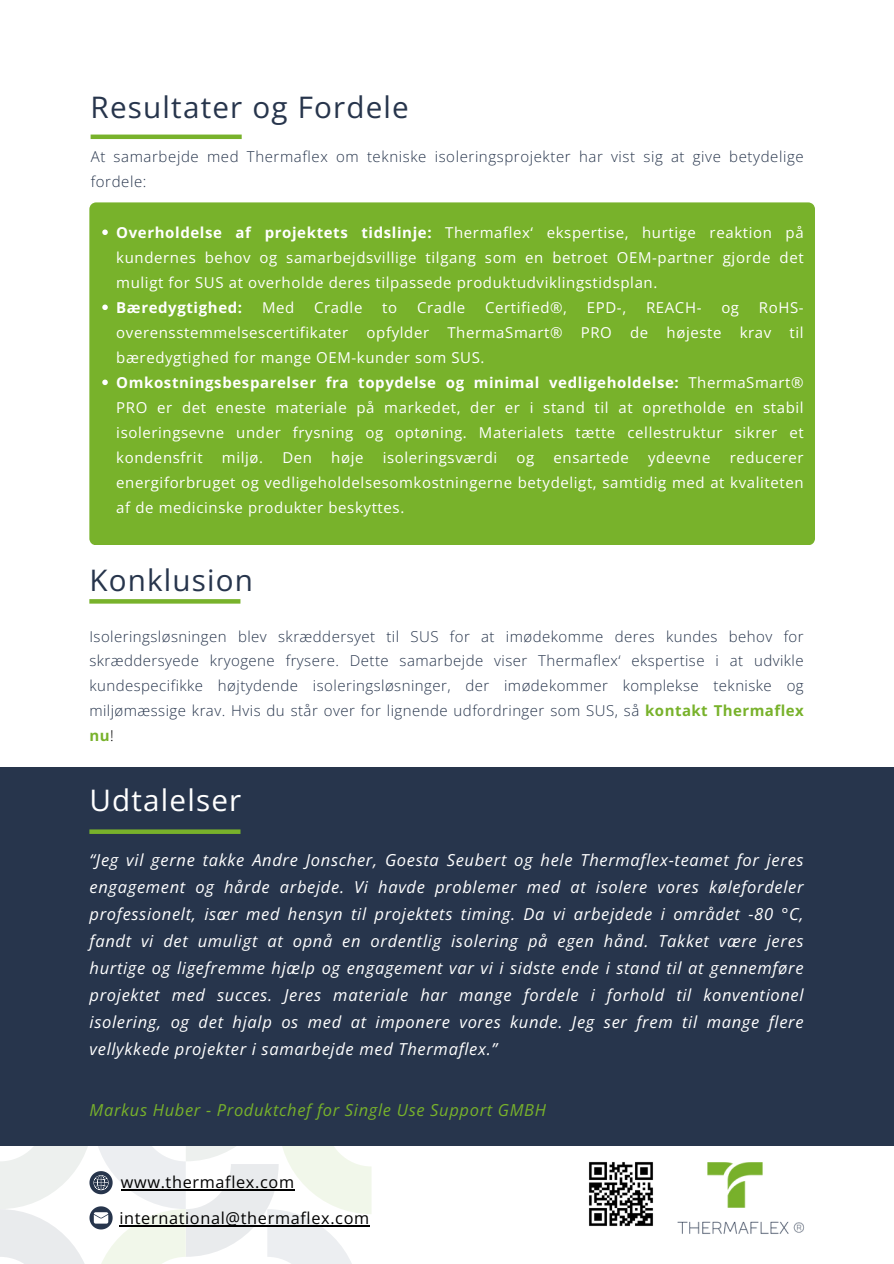
<style>
.page{position:relative;width:894px;height:1264px;background:#fff}
.page>*{position:absolute;margin:0;border:0;box-sizing:border-box;transform-origin:0 0}
.t1{font:29.7px "Open Sans";letter-spacing:.04em;color:#27354c}
.t2{font:29.7px "Open Sans";letter-spacing:.04em;color:#fff}
.t3{font:italic 16.5px/27px "Open Sans";letter-spacing:.04em;color:#fff;text-align:justify}
.t4{font:italic 16.5px "Open Sans";letter-spacing:.04em;color:#78b22b}
.t5{font:16.35px "Open Sans";letter-spacing:.04em;color:#000}
.t6{font:15px/25px "Open Sans";letter-spacing:.04em;color:#fff;text-align:justify}
.t7{font:300 15px/24.8px "Open Sans";letter-spacing:.04em;color:#27354c}
.t8{font:700 15px "Open Sans";letter-spacing:.04em;color:#fff}
.s1{font-weight:700}
.s2{font-weight:700;color:#78b22b}
.s3{color:#000}
</style>
<div class="page">
<img style="left:677px;top:1162px;width:127px;height:72px">
<svg style="left:0;top:1145px;width:360px;height:118px"></svg>
<div style="left:91px;top:134px;width:150px;height:5px;background:#78b22b"></div>
<div style="left:0;top:767px;width:893px;height:378px;background:#27354c"></div>
<div style="left:89px;top:829px;width:151px;height:5px;background:#78b22b"></div>
<div style="left:89px;top:202px;width:725px;height:343px;background:#78b22b"></div>
<svg style="left:89px;top:599px;width:151px;height:4px"></svg>
<img style="left:589px;top:1162px;width:64px;height:64px">
<hr style="left:119px;top:1225px;width:251px;height:2px;background:#000">
<hr style="left:121px;top:1188px;width:174px;height:2px;background:#000">
<svg style="left:102px;top:229px;width:6px;height:6px"></svg>
<svg style="left:102px;top:304px;width:6px;height:6px"></svg>
<svg style="left:102px;top:379px;width:6px;height:6px"></svg>
<p class="t1" style="left:91px;top:86px;width:320px">Resultater og Fordele</p>
<h1 class="t7" style="left:91px;top:144px;width:714px">At samarbejde med Thermaflex om tekniske isoleringsprojekter har vist sig at give betydelige fordele:</h1>
<p class="t6" style="left:116px;top:219px;width:688px"><span class="s1">Overholdelse af projektets tidslinje:</span> Thermaflex‘ ekspertise, hurtige reaktion på kundernes behov og samarbejdsvillige tilgang som en betroet OEM-partner gjorde det muligt for SUS at overholde deres tilpassede produktudviklingstidsplan.</p>
<p class="t8" style="left:116px;top:296px;width:127px">Bæredygtighed:</p>
<p class="t6" style="left:262px;top:294px;width:34px">Med</p>
<p class="t6" style="left:314px;top:294px;width:50px">Cradle</p>
<p class="t6" style="left:382px;top:294px;width:16px">to</p>
<p class="t6" style="left:417px;top:294px;width:50px">Cradle</p>
<p class="t6" style="left:485px;top:294px;width:83px">Certified®,</p>
<p class="t6" style="left:586px;top:294px;width:41px">EPD-,</p>
<p class="t6" style="left:646px;top:294px;width:57px">REACH-</p>
<p class="t6" style="left:721px;top:294px;width:19px">og</p>
<p class="t6" style="left:116px;top:294px;width:688px;text-indent:642px">RoHS&shy;overensstemmelsescertifikater opfylder ThermaSmart® PRO de højeste krav til bæredygtighed for mange OEM-kunder som SUS.</p>
<h1 class="t6" style="left:116px;top:369px;width:688px"><span class="s1">Omkostningsbesparelser fra topydelse og minimal vedligeholdelse:</span> ThermaSmart® PRO er det eneste materiale på markedet, der er i stand til at opretholde en stabil isoleringsevne under frysning og optøning. Materialets tætte cellestruktur sikrer et kondensfrit</h1>
<h1 class="t6" style="left:116px;top:444px;width:688px;text-indent:613px">reducerer energiforbruget og vedligeholdelsesomkostningerne betydeligt, samtidig med at kvaliteten af de medicinske produkter beskyttes.</h1>
<h1 class="t6" style="left:222px;top:444px;width:43px">miljø.</h1>
<h1 class="t6" style="left:282px;top:444px;width:31px">Den</h1>
<h1 class="t6" style="left:331px;top:444px;width:34px">høje</h1>
<h1 class="t6" style="left:382px;top:444px;width:116px">isoleringsværdi</h1>
<h1 class="t6" style="left:516px;top:444px;width:19px">og</h1>
<h1 class="t6" style="left:553px;top:444px;width:77px">ensartede</h1>
<h1 class="t6" style="left:648px;top:444px;width:64px">ydeevne</h1>
<p class="t1" style="left:89px;top:559px;width:165px">Konklusion</p>
<p class="t7" style="left:89px;top:623px;width:715px;text-align:justify">Isoleringsløsningen blev skræddersyet til SUS for at imødekomme deres kundes behov for skræddersyede kryogene frysere. Dette samarbejde viser Thermaflex‘ ekspertise i at udvikle kundespecifikke højtydende isoleringsløsninger, der imødekommer komplekse tekniske og miljømæssige krav. Hvis du står over for lignende udfordringer som SUS, så <span class="s2">kontakt Thermaflex nu</span><span class="s3">!</span></p>
<p class="t2" style="left:89px;top:779px;width:153px">Udtalelser</p>
<p class="t3" style="left:89px;top:846px;width:715px">“Jeg vil gerne takke Andre Jonscher, Goesta Seubert og hele Thermaflex-teamet for jeres engagement og hårde arbejde. Vi havde problemer med at isolere vores kølefordeler professionelt, især med hensyn til projektets timing. Da vi arbejdede i området -80 °C, fandt vi det umuligt at opnå en ordentlig isolering på egen hånd. Takket være jeres hurtige og ligefremme hjælp og engagement var vi i sidste ende i stand til at gennemføre projektet med succes. Jeres materiale har mange fordele i forhold til konventionel isolering, og det hjalp os med at imponere vores kunde. Jeg ser frem til mange flere vellykkede projekter i samarbejde med Thermaflex.”</p>
<p class="t4" style="left:89px;top:1098px;width:458px">Markus Huber - Produktchef for Single Use Support GMBH</p>
<p class="t5" style="left:121px;top:1170px;width:175px">www.thermaflex.com</p>
<h1 class="t5" style="left:119px;top:1206px;width:251px">international@thermaflex.com</h1>
</div>
